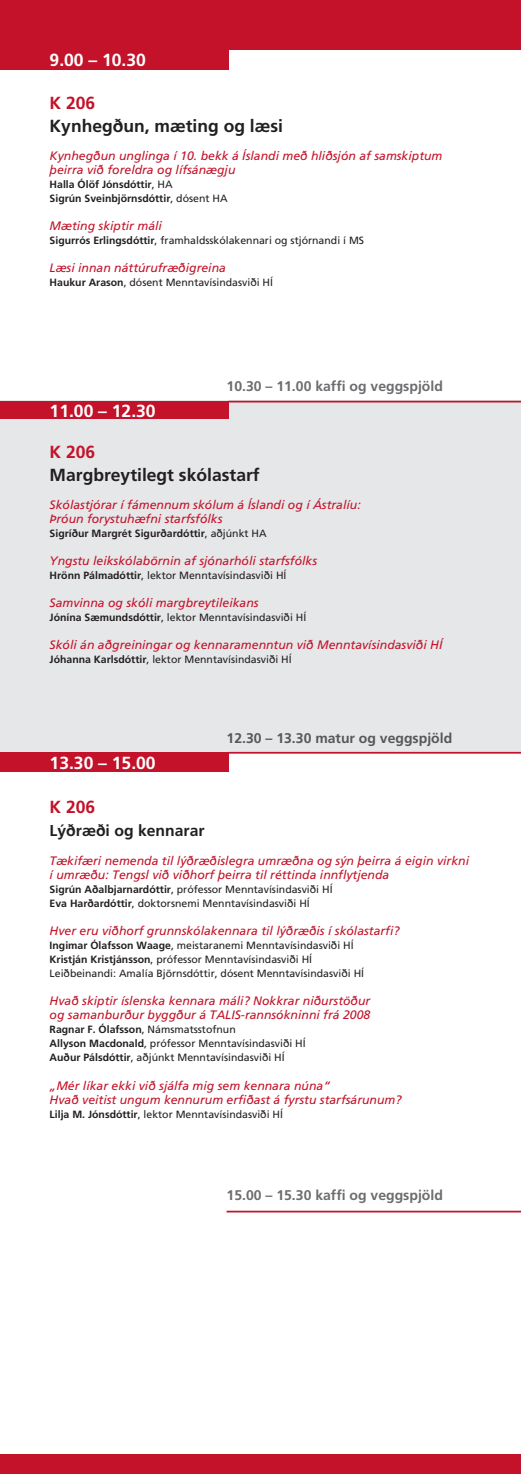
<style>
.page{position:relative;width:521px;height:1474px;background:#fff}
.page>*{position:absolute;margin:0;border:0;box-sizing:border-box;transform-origin:0 0}
.t1{font:700 17.5px "Frutiger";color:#231f20}
.t2{font:700 17.5px "Frutiger";color:#fff}
.t3{font:700 17.5px "Frutiger";color:#c31229}
.t4{font:700 15.75px "Frutiger";color:#231f20}
.t5{font:700 14px "Frutiger";color:#6c6d70}
.t6{font:700 14px "Frutiger";color:#57585a}
.t7{font:italic 12.25px/14px "Frutiger";color:#c31229}
.t8{font:10.5px/14px "Frutiger";color:#231f20}
.t9{font:700 10.5px/14px "Frutiger";color:#231f20}
.s1{font-weight:400}
.s2{font-weight:700}
</style>
<div class="page">
<div style="left:0;top:401px;width:521px;height:351px;background:#e6e7e9"></div>
<div style="left:0;top:0;width:521px;height:50px;background:#c31229"></div>
<div style="left:0;top:45px;width:228px;height:24px;background:#c31229"></div>
<div style="left:0;top:401px;width:228px;height:17px;background:#c31229"></div>
<div style="left:0;top:752px;width:228px;height:19px;background:#c31229"></div>
<hr style="left:228px;top:401px;width:293px;height:1px;background:#c31229">
<hr style="left:228px;top:752px;width:293px;height:1px;background:#c31229">
<div style="left:0;top:1453px;width:521px;height:20px;background:#c31229"></div>
<hr style="left:227px;top:1210px;width:294px;height:2px;background:#c31229">
<h1 class="t2" style="left:50px;top:50px;width:98px">9.00 – 10.30</h1>
<h1 class="t3" style="left:50px;top:93px;width:47px">K 206</h1>
<h1 class="t1" style="left:50px;top:116px;width:235px">Kynhegðun, mæting og læsi</h1>
<p class="t7" style="left:50px;top:149px;width:394px">Kynhegðun unglinga í 10. bekk á Íslandi með hliðsjón af samskiptum þeirra við foreldra og lífsánægju</p>
<p class="t9" style="left:50px;top:177px;width:179px">Halla Ólöf Jónsdóttir<span class="s1">, HA<br></span>Sigrún Sveinbjörnsdóttir<span class="s1">, dósent HA</span></p>
<p class="t7" style="left:50px;top:219px;width:114px">Mæting skiptir máli</p>
<p class="t8" style="left:50px;top:233px;width:316px"><span class="s2">Sigurrós Erlingsdóttir</span>, framhaldsskólakennari og stjórnandi í MS</p>
<p class="t7" style="left:50px;top:261px;width:178px">Læsi innan náttúrufræðigreina</p>
<p class="t8" style="left:50px;top:275px;width:225px"><span class="s2">Haukur Arason</span>, dósent Menntavísindasviði HÍ</p>
<h1 class="t2" style="left:50px;top:401px;width:108px">11.00 – 12.30</h1>
<p class="t5" style="left:227px;top:378px;width:218px">10.30 – 11.00 kaffi og veggspjöld</p>
<h1 class="t3" style="left:50px;top:441px;width:47px">K 206</h1>
<h1 class="t1" style="left:50px;top:464px;width:212px">Margbreytilegt skólastarf</h1>
<p class="t7" style="left:50px;top:497px;width:313px">Skólastjórar í fámennum skólum á Íslandi og í Ástralíu:<br>Þróun forystuhæfni starfsfólks</p>
<p class="t9" style="left:50px;top:526px;width:219px">Sigríður Margrét Sigurðardóttir<span class="s1">, aðjúnkt HA</span></p>
<p class="t7" style="left:50px;top:553px;width:269px">Yngstu leikskólabörnin af sjónarhóli starfsfólks</p>
<p class="t8" style="left:50px;top:568px;width:238px"><span class="s2">Hrönn Pálmadóttir</span>, lektor Menntavísindasviði HÍ</p>
<p class="t7" style="left:50px;top:595px;width:210px">Samvinna og skóli margbreytileikans</p>
<p class="t8" style="left:50px;top:610px;width:258px"><span class="s2">Jónína Sæmundsdóttir</span>, lektor Menntavísindasviði HÍ</p>
<p class="t7" style="left:50px;top:637px;width:394px">Skóli án aðgreiningar og kennaramenntun við Menntavísindasviði HÍ</p>
<p class="t8" style="left:50px;top:652px;width:244px"><span class="s2">Jóhanna Karlsdóttir</span>, lektor Menntavísindasviði HÍ</p>
<h1 class="t2" style="left:50px;top:752px;width:108px">13.30 – 15.00</h1>
<p class="t6" style="left:227px;top:729px;width:227px">12.30 – 13.30 matur og veggspjöld</p>
<h1 class="t3" style="left:50px;top:796px;width:47px">K 206</h1>
<p class="t4" style="left:50px;top:821px;width:156px">Lýðræði og kennarar</p>
<p class="t7" style="left:50px;top:854px;width:421px">Tækifæri nemenda til lýðræðislegra umræðna og sýn þeirra á eigin virkni í umræðu: Tengsl við viðhorf þeirra til réttinda innflytjenda</p>
<p class="t8" style="left:50px;top:882px;width:284px"><span class="s2">Sigrún Aðalbjarnardóttir</span>, prófessor Menntavísindasviði HÍ<br><span class="s2">Eva Harðardóttir</span>, doktorsnemi Menntavísindasviði HÍ</p>
<p class="t7" style="left:50px;top:924px;width:351px">Hver eru viðhorf grunnskólakennara til lýðræðis í skólastarfi?</p>
<p class="t8" style="left:50px;top:938px;width:316px"><span class="s2">Ingimar Ólafsson Waage</span>, meistaranemi Menntavísindasviði HÍ<br><span class="s2">Kristján Kristjánsson</span>, prófessor Menntavísindasviði HÍ<br>Leiðbeinandi: Amalía Björnsdóttir, dósent Menntavísindasviði HÍ</p>
<p class="t7" style="left:50px;top:994px;width:322px">Hvað skiptir íslenska kennara máli? Nokkrar niðurstöður og samanburður byggður á TALIS-rannsókninni frá 2008</p>
<p class="t8" style="left:50px;top:1022px;width:258px"><span class="s2">Ragnar F. Ólafsson</span>, Námsmatsstofnun<br><span class="s2">Allyson Macdonald</span>, prófessor Menntavísindasviði HÍ<br><span class="s2">Auður Pálsdóttir</span>, aðjúnkt Menntavísindasviði HÍ</p>
<p class="t7" style="left:50px;top:1078px;width:353px">„Mér líkar ekki við sjálfa mig sem kennara núna“<br>Hvað veitist ungum kennurum erfiðast á fyrstu starfsárunum?</p>
<p class="t8" style="left:50px;top:1106px;width:235px"><span class="s2">Lilja M. Jónsdóttir</span>, lektor Menntavísindasviði HÍ</p>
<p class="t5" style="left:227px;top:1187px;width:218px">15.00 – 15.30 kaffi og veggspjöld</p>
</div>
